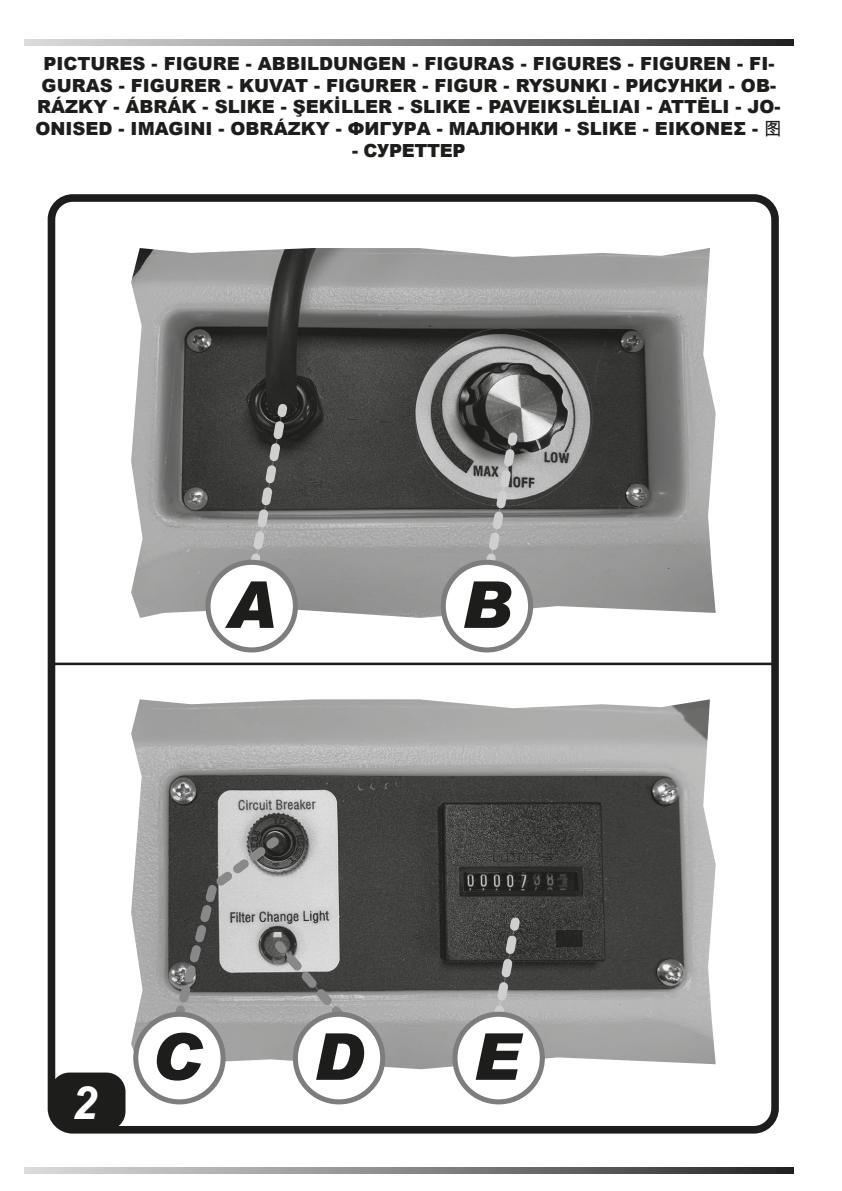
<style>
.page{position:relative;width:842px;height:1191px;background:#fff}
.page>*{position:absolute;margin:0;border:0;box-sizing:border-box;transform-origin:0 0}
.t1{font:italic 900 64.8px "Arial";color:#1d1d1b}
.t2{font:italic 700 45.8px "Arial";color:#fff}
.t3{font:900 18px/21.6px "Arial";color:#1d1d1b;text-align:center}
.t4{font:900 18px "Arial";letter-spacing:-.02em;color:#1d1d1b}
.s1{font-family:"Arial Unicode MS";font-weight:400}
</style>
<div class="page">
<svg style="left:24px;top:1167px;width:770px;height:6px;background:#848484"></svg>
<svg style="left:24px;top:39px;width:770px;height:6px;background:#848484"></svg>
<div style="left:48px;top:194px;width:731px;height:939px;border:8px solid #1d1d1b;border-radius:21px"></div>
<div style="left:50px;top:1072px;width:75px;height:58px;background:#1d1d1b;border-radius:19px"></div>
<hr style="left:51px;top:662px;width:724px;height:3px;background:#1d1d1b">
<img style="left:131px;top:248px;width:585px;height:370px">
<img style="left:131px;top:699px;width:585px;height:370px">
<svg style="left:245px;top:398px;width:48px;height:174px;background:#676666"></svg>
<div style="left:208px;top:562px;width:87px;height:88px;background:#fff;border-radius:50%"></div>
<div style="left:206px;top:560px;width:92px;height:92px;border:5px solid #7d7d7e;border-radius:50%"></div>
<svg style="left:480px;top:426px;width:43px;height:146px;background:#8b8b8a"></svg>
<div style="left:443px;top:562px;width:88px;height:88px;background:#fff;border-radius:50%"></div>
<div style="left:441px;top:560px;width:92px;height:92px;border:5px solid #7d7d7e;border-radius:50%"></div>
<div style="left:136px;top:1014px;width:87px;height:87px;background:#fff;border-radius:50%"></div>
<div style="left:133px;top:1011px;width:93px;height:93px;border:5px solid #7d7d7e;border-radius:50%"></div>
<svg style="left:169px;top:829px;width:183px;height:197px;background:#898988"></svg>
<div style="left:295px;top:1014px;width:88px;height:87px;background:#fff;border-radius:50%"></div>
<div style="left:293px;top:1011px;width:92px;height:93px;border:5px solid #7d7d7e;border-radius:50%"></div>
<svg style="left:488px;top:911px;width:37px;height:112px;background:#6a6a69"></svg>
<div style="left:455px;top:1014px;width:87px;height:87px;background:#fff;border-radius:50%"></div>
<div style="left:452px;top:1011px;width:93px;height:93px;border:5px solid #7d7d7e;border-radius:50%"></div>
<p class="t3" style="left:35px;top:52px;width:748px">PICTURES - FIGURE - ABBILDUNGEN - FIGURAS - FIGURES - FIGUREN - FI-GURAS - FIGURER - KUVAT - FIGURER - FIGUR - RYSUNKI - РИСУНКИ - OB-RÁZKY - ÁBRÁK - SLIKE - ŞEKİLLER - SLIKE - PAVEIKSLĖLIAI - ATTĒLI - JO-ONISED - IMAGINI - OBRÁZKY - ФИГУРА - МАЛЮНКИ - SLIKE - ΕΙΚΟΝΕΣ - <span class="s1">图</span></p>
<p class="t4" style="left:352px;top:137px;width:115px">- СУРЕТТЕР</p>
<p class="t1" style="left:226px;top:564px;width:52px">A</p>
<p class="t1" style="left:461px;top:564px;width:52px">B</p>
<p class="t2" style="left:72px;top:1072px;width:27px">2</p>
<p class="t1" style="left:151px;top:1016px;width:52px">C</p>
<p class="t1" style="left:313px;top:1016px;width:52px">D</p>
<p class="t1" style="left:473px;top:1016px;width:48px">E</p>
</div>
